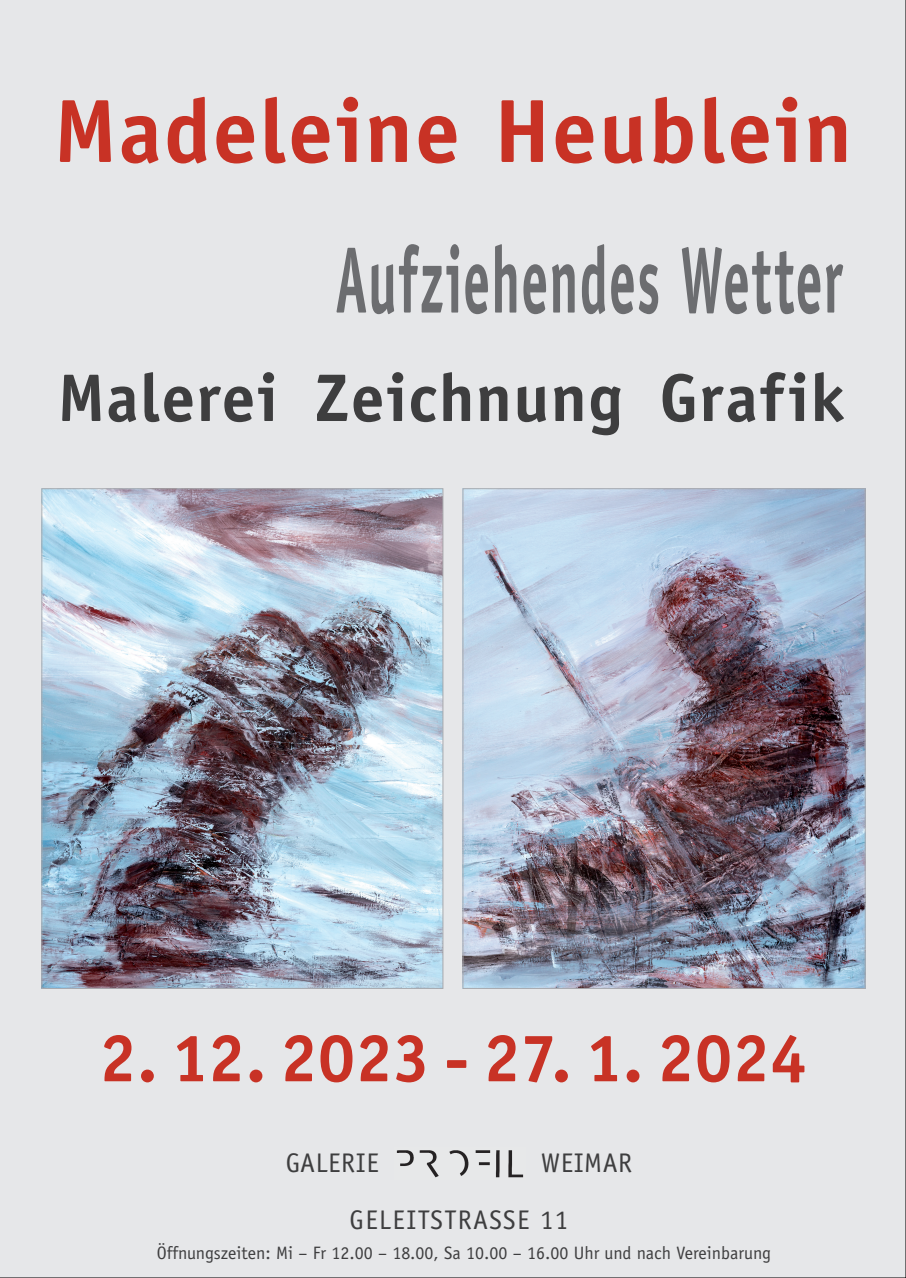
<style>
.page{position:relative;width:906px;height:1278px;background:#e6e7e9}
.page>*{position:absolute;margin:0;border:0;box-sizing:border-box;transform-origin:0 0}
.t1{font:700 94.5px "Officina Sans";letter-spacing:.02em;color:#6c6d70;scale:.57 1}
.t2{font:700 90px "Officina Sans";letter-spacing:.02em;color:#c83225}
.t3{font:700 67.5px "Officina Sans";letter-spacing:.02em;color:#3e3e3f}
.t4{font:700 67.5px "Officina Sans";color:#c83225}
.t5{font:27px "Officina Sans";letter-spacing:.02em;color:#3e3e3f}
.t6{font:18px "Officina Sans";color:#3e3e3f}
</style>
<div class="page">
<div style="left:391px;top:1145px;width:139px;height:36px;background:#e6e7e9"></div>
<img style="left:396px;top:1150px;width:128px;height:28px">
<img style="left:464px;top:490px;width:399px;height:497px">
<img style="left:43px;top:490px;width:398px;height:497px">
<h2 class="t2" style="left:54px;top:75px;width:800px">Madeleine Heublein</h2>
<h1 class="t1" style="left:335px;top:221px;width:891px">Aufziehendes Wetter</h1>
<h3 class="t3" style="left:58px;top:356px;width:789px">Malerei Zeichnung Grafik</h3>
<h3 class="t4" style="left:99px;top:1016px;width:709px">2. 12. 2023 - 27. 1. 2024</h3>
<h3 class="t5" style="left:286px;top:1147px;width:95px">GALERIE</h3>
<h3 class="t5" style="left:541px;top:1147px;width:93px">WEIMAR</h3>
<h3 class="t5" style="left:349px;top:1204px;width:29px">Gelei</h3>
<h3 class="t5" style="left:418px;top:1204px;width:55px">tstrasse</h3>
<h3 class="t5" style="left:540px;top:1204px;width:30px">11</h3>
<p class="t6" style="left:157px;top:1242px;width:616px">Öffnungszeiten: Mi – Fr 12.00 – 18.00, Sa 10.00 – 16.00 Uhr und nach Vereinbarung</p>
</div>
